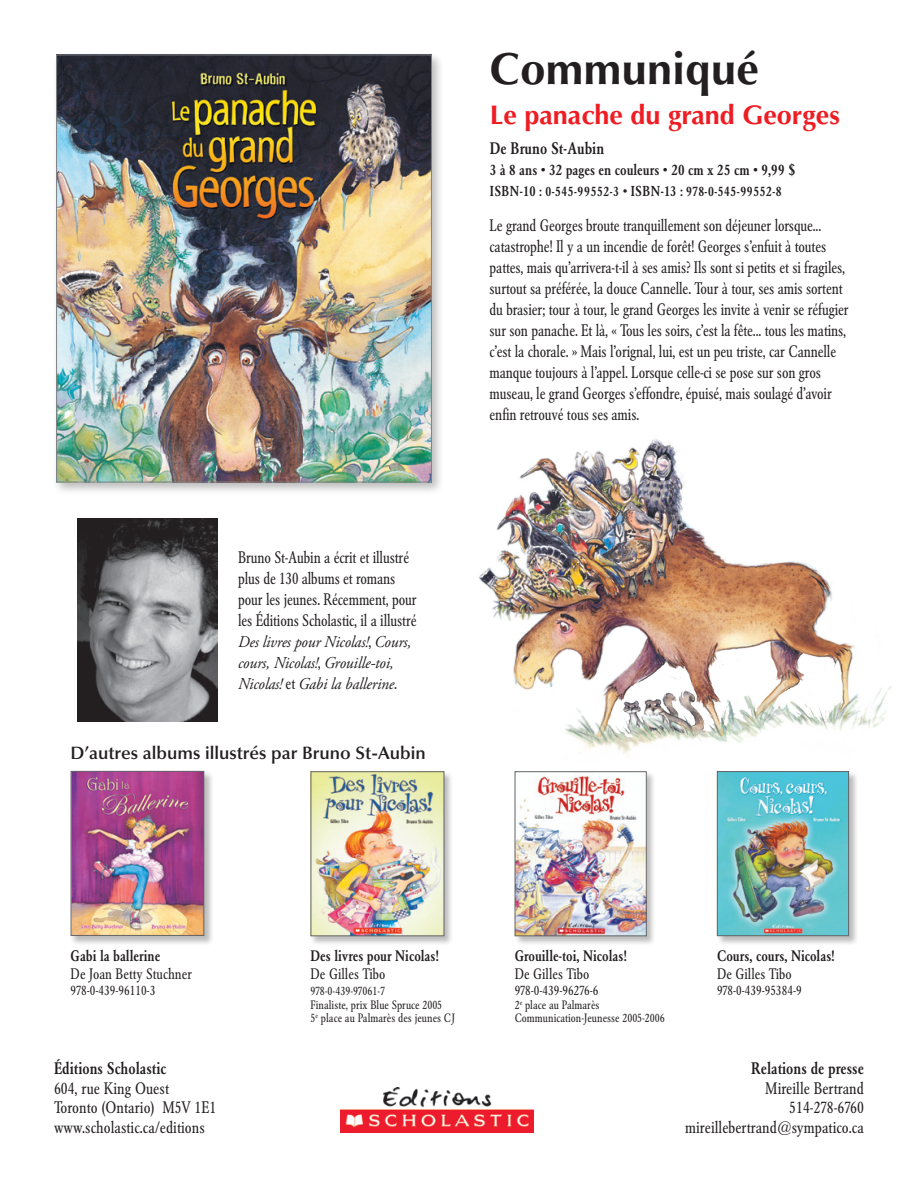
<style>
.page{position:relative;width:918px;height:1188px;background:#fff}
.page>*{position:absolute;margin:0;border:0;box-sizing:border-box;transform-origin:0 0}
.t1{font:700 45px "Optima CE";letter-spacing:.01em;color:#231f20}
._5__frenchtitle{font:700 27px "Optima LT";color:#ee1d23}
.t2{font:600 18px "Optima";color:#231f20}
._4__body_copy{font:condensed 16.5px/21px "Garamond BE";letter-spacing:-.01em;color:#231f20;scale:.95 1}
._4__body_copy-2{font:condensed 16.5px "Garamond BE";letter-spacing:-.01em;color:#231f20}
.t3{font:500 condensed 16.5px "Garamond BE";color:#231f20}
.t4{font:500 condensed 15px "Garamond BE";color:#231f20}
.t5{font:condensed 15px "Garamond BE";color:#231f20}
.t6{font:condensed 13.5px "Garamond BE";color:#231f20}
.t7{font:500 condensed 13.5px "Garamond BE";letter-spacing:.03em;color:#231f20}
.t8{font:condensed 12px/13.5px "Garamond BE";color:#231f20}
.s1{font-family:"Adobe Garamond Pro";font-style:italic;font-stretch:normal}
.s2{font-size:14.25px}
</style>
<div class="page">
<img style="left:340px;top:1088px;width:194px;height:45px">
<div style="left:52px;top:51px;width:398px;height:450px;background:#231f20;opacity:.3"></div>
<img style="left:58px;top:57px;width:372px;height:423px">
<img style="left:479px;top:439px;width:413px;height:318px">
<div style="left:716px;top:771px;width:147px;height:180px;background:#231f20;opacity:.3"></div>
<img style="left:719px;top:773px;width:128px;height:161px">
<div style="left:717px;top:771px;width:132px;height:165px;border:1px solid #636366"></div>
<div style="left:310px;top:771px;width:149px;height:180px;background:#231f20;opacity:.3"></div>
<img style="left:313px;top:773px;width:129px;height:161px">
<div style="left:311px;top:771px;width:133px;height:165px;border:1px solid #636366"></div>
<div style="left:514px;top:771px;width:147px;height:180px;background:#231f20;opacity:.3"></div>
<img style="left:517px;top:773px;width:128px;height:161px">
<div style="left:515px;top:771px;width:132px;height:165px;border:1px solid #636366"></div>
<div style="left:70px;top:770px;width:149px;height:180px;background:#231f20;opacity:.3"></div>
<img style="left:73px;top:773px;width:129px;height:161px">
<div style="left:71px;top:771px;width:133px;height:165px;border:1px solid #636366"></div>
<img style="left:78px;top:519px;width:140px;height:203px">
<p class="_4__body_copy" style="left:238px;top:547px;width:190px">Bruno St-Aubin a écrit et illustré plus de 130 albums et romans pour les jeunes. Récemment, pour les Éditions Scholastic, il a illustré<br><span class="s1">Des livres pour Nicolas!</span>, <span class="s1">Cours, cours, Nicolas!</span>, <span class="s1">Grouille-toi,<br>Nicolas!</span> et <span class="s1">Gabi la ballerine</span>.</p>
<p class="t2" style="left:71px;top:743px;width:357px">D’autres albums illustrés par Bruno St-Aubin</p>
<p class="t1" style="left:490px;top:41px;width:271px">Communiqué</p>
<p class="_5__frenchtitle" style="left:490px;top:99px;width:352px">Le panache du grand Georges</p>
<p class="t3" style="left:490px;top:139px;width:116px">De Bruno St-Aubin</p>
<p class="t4" style="left:490px;top:161px;width:307px">3 à 8 ans • 32 pages en couleurs • 20 cm x 25 cm • 9,99 $</p>
<p class="t7" style="left:490px;top:184px;width:293px"><span class="s2">ISBN-10 :</span> 0-545-99552-3 <span class="s2">• ISBN-13 :</span> 978-0-545-99552-8</p>
<p class="_4__body_copy" style="left:490px;top:215px;width:380px">Le grand Georges broute tranquillement son déjeuner lorsque... catastrophe! Il y a un incendie de forêt! Georges s’enfuit à toutes pattes, mais qu’arrivera-t-il à ses amis? Ils sont si petits et si fragiles, surtout sa préférée, la douce Cannelle. Tour à tour, ses amis sortent du brasier; tour à tour, le grand Georges les invite à venir se réfugier sur son panache. Et là, « Tous les soirs, c’est la fête... tous les matins, c’est la chorale. » Mais l’orignal, lui, est un peu triste, car Cannelle manque toujours à l’appel. Lorsque celle-ci se pose sur son gros museau, le grand Georges s’effondre, épuisé, mais soulagé d’avoir enfin retrouvé tous ses amis.</p>
<p class="t4" style="left:71px;top:947px;width:91px">Gabi la ballerine</p>
<p class="t5" style="left:71px;top:965px;width:123px">De Joan Betty Stuchner</p>
<p class="t6" style="left:71px;top:983px;width:86px">978-0-439-96110-3</p>
<p class="t3" style="left:54px;top:1059px;width:114px">Éditions Scholastic</p>
<p class="_4__body_copy-2" style="left:54px;top:1079px;width:117px">604, rue King Ouest</p>
<p class="_4__body_copy-2" style="left:54px;top:1098px;width:164px">Toronto (Ontario) M5V 1E1</p>
<p class="_4__body_copy-2" style="left:54px;top:1118px;width:152px">www.scholastic.ca/editions</p>
<p class="t4" style="left:311px;top:947px;width:130px">Des livres pour Nicolas!</p>
<p class="t5" style="left:311px;top:965px;width:76px">De Gilles Tibo</p>
<p class="t8" style="left:311px;top:984px;width:76px">978-0-439-97061-7</p>
<p class="t8" style="left:311px;top:998px;width:133px">Finaliste, prix Blue Spruce 2005</p>
<p class="t8" style="left:311px;top:1011px;width:146px">5<sup>e</sup> place au Palmarès des jeunes CJ</p>
<p class="t4" style="left:515px;top:947px;width:114px">Grouille-toi, Nicolas!</p>
<p class="t5" style="left:515px;top:965px;width:76px">De Gilles Tibo</p>
<p class="t6" style="left:515px;top:983px;width:85px">978-0-439-96276-6</p>
<p class="t8" style="left:515px;top:998px;width:152px">2<sup>e</sup> place au Palmarès<br>Communication-Jeunesse 2005-2006</p>
<p class="t4" style="left:717px;top:947px;width:119px">Cours, cours, Nicolas!</p>
<p class="t5" style="left:717px;top:965px;width:76px">De Gilles Tibo</p>
<p class="t6" style="left:717px;top:983px;width:86px">978-0-439-95384-9</p>
<p class="t3" style="left:751px;top:1059px;width:114px">Relations de presse</p>
<p class="_4__body_copy-2" style="left:765px;top:1079px;width:100px">Mireille Bertrand</p>
<p class="_4__body_copy-2" style="left:789px;top:1098px;width:76px">514-278-6760</p>
<p class="_4__body_copy-2" style="left:685px;top:1118px;width:180px">mireillebertrand@sympatico.ca</p>
</div>
